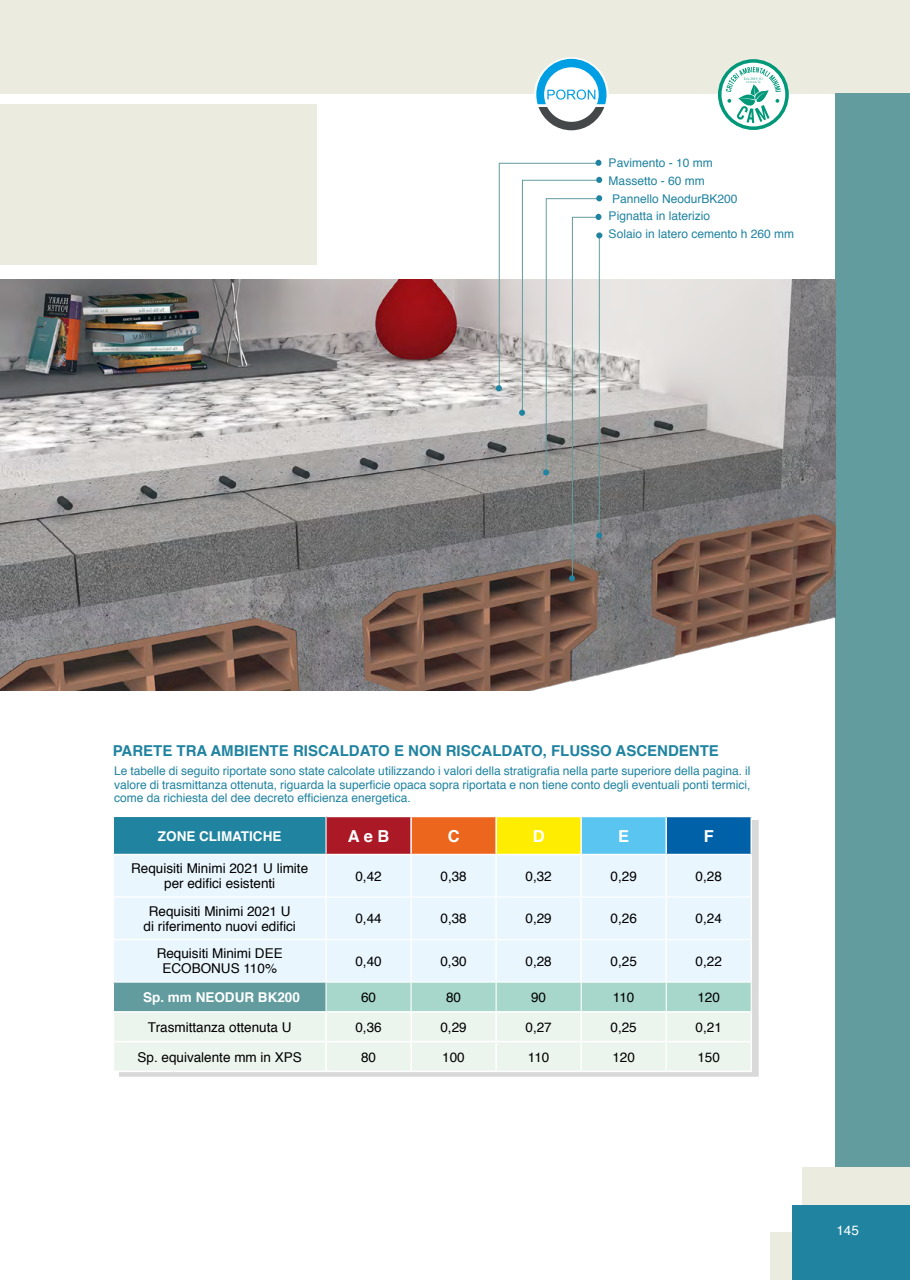
<style>
.page{position:relative;width:910px;height:1280px;background:#fff}
.page>*{position:absolute;margin:0;border:0;box-sizing:border-box;transform-origin:0 0}
.t1{font:700 16.5px "Helvetica";color:#fff}
.t2{font:700 15px "Helvetica";color:#2083a0}
.t3{font:13.5px/15px "Helvetica";color:#000;text-align:center}
.t4{font:700 13.5px "Helvetica";color:#fff}
.t5{font:13.5px "Helvetica";color:#fff}
.t6{font:12px/17.7px "Helvetica";color:#2083a0;text-align:justify}
</style>
<div class="page">
<div style="left:0;top:0;width:910px;height:94px;background:#ecebdf"></div>
<div style="left:835px;top:94px;width:75px;height:1073px;background:#629c9f"></div>
<div style="left:0;top:104px;width:317px;height:161px;background:#ecebdf"></div>
<svg style="left:534px;top:57px;width:75px;height:75px"></svg>
<svg style="left:536px;top:59px;width:70px;height:71px"></svg>
<svg style="left:720px;top:61px;width:67px;height:67px"></svg>
<div style="left:718px;top:59px;width:71px;height:71px;border:3px solid #009879;border-radius:50%"></div>
<svg style="left:726px;top:67px;width:55px;height:56px"></svg>
<div style="left:803px;top:1167px;width:107px;height:113px;background:#ecebdf"></div>
<div style="left:770px;top:1233px;width:138px;height:47px;background:#ecebdf"></div>
<div style="left:792px;top:1205px;width:118px;height:75px;background:#2083a0"></div>
<div style="left:119px;top:820px;width:640px;height:256px;background:#d9d9d9"></div>
<div style="left:113px;top:816px;width:213px;height:38px;background:#2083a0"></div>
<div style="left:326px;top:816px;width:85px;height:38px;background:#aa1925"></div>
<div style="left:411px;top:816px;width:85px;height:38px;background:#ec671d"></div>
<div style="left:496px;top:816px;width:85px;height:38px;background:#ffed00"></div>
<div style="left:581px;top:816px;width:85px;height:38px;background:#5bc5f2"></div>
<div style="left:666px;top:816px;width:85px;height:38px;background:#0061a8"></div>
<div style="left:114px;top:855px;width:636px;height:126px;background:#eaf6fe"></div>
<hr style="left:327px;top:816px;width:84px;height:1px;background:#fff">
<hr style="left:411px;top:816px;width:85px;height:1px;background:#fff">
<hr style="left:496px;top:816px;width:85px;height:1px;background:#fff">
<hr style="left:581px;top:816px;width:85px;height:1px;background:#fff">
<hr style="left:666px;top:816px;width:86px;height:1px;background:#fff">
<hr style="left:750px;top:817px;width:2px;height:37px;background:#fff">
<hr style="left:410px;top:817px;width:2px;height:37px;background:#fff">
<hr style="left:495px;top:817px;width:2px;height:37px;background:#fff">
<hr style="left:580px;top:817px;width:2px;height:37px;background:#fff">
<hr style="left:665px;top:817px;width:2px;height:37px;background:#fff">
<hr style="left:113px;top:1071px;width:213px;height:1px;background:#fff">
<hr style="left:326px;top:1071px;width:85px;height:1px;background:#fff">
<hr style="left:411px;top:1071px;width:85px;height:1px;background:#fff">
<hr style="left:496px;top:1071px;width:85px;height:1px;background:#fff">
<hr style="left:581px;top:1071px;width:85px;height:1px;background:#fff">
<hr style="left:666px;top:1071px;width:86px;height:1px;background:#fff">
<hr style="left:113px;top:816px;width:214px;height:1px;background:#fff">
<hr style="left:113px;top:817px;width:1px;height:37px;background:#fff">
<hr style="left:325px;top:817px;width:2px;height:37px;background:#fff">
<hr style="left:113px;top:854px;width:213px;height:1px;background:#fff">
<hr style="left:114px;top:896px;width:211px;height:2px;background:#fff">
<hr style="left:114px;top:939px;width:211px;height:1px;background:#fff">
<hr style="left:325px;top:855px;width:2px;height:42px;background:#fff">
<hr style="left:325px;top:897px;width:2px;height:42px;background:#fff">
<hr style="left:325px;top:939px;width:2px;height:42px;background:#fff">
<hr style="left:326px;top:854px;width:85px;height:1px;background:#fff">
<hr style="left:411px;top:854px;width:85px;height:1px;background:#fff">
<hr style="left:496px;top:854px;width:85px;height:1px;background:#fff">
<hr style="left:581px;top:854px;width:85px;height:1px;background:#fff">
<hr style="left:666px;top:854px;width:86px;height:1px;background:#fff">
<hr style="left:410px;top:855px;width:2px;height:41px;background:#fff">
<hr style="left:495px;top:855px;width:2px;height:41px;background:#fff">
<hr style="left:580px;top:855px;width:2px;height:41px;background:#fff">
<hr style="left:410px;top:898px;width:2px;height:41px;background:#fff">
<hr style="left:495px;top:898px;width:2px;height:41px;background:#fff">
<hr style="left:580px;top:898px;width:2px;height:41px;background:#fff">
<hr style="left:410px;top:940px;width:2px;height:41px;background:#fff">
<hr style="left:495px;top:940px;width:2px;height:41px;background:#fff">
<hr style="left:580px;top:940px;width:2px;height:41px;background:#fff">
<hr style="left:327px;top:896px;width:84px;height:2px;background:#fff">
<hr style="left:411px;top:896px;width:85px;height:2px;background:#fff">
<hr style="left:496px;top:896px;width:85px;height:2px;background:#fff">
<hr style="left:581px;top:896px;width:85px;height:2px;background:#fff">
<hr style="left:327px;top:939px;width:84px;height:1px;background:#fff">
<hr style="left:411px;top:939px;width:85px;height:1px;background:#fff">
<hr style="left:496px;top:939px;width:85px;height:1px;background:#fff">
<hr style="left:581px;top:939px;width:85px;height:1px;background:#fff">
<hr style="left:326px;top:981px;width:85px;height:2px;background:#fff">
<hr style="left:411px;top:981px;width:85px;height:2px;background:#fff">
<hr style="left:496px;top:981px;width:85px;height:2px;background:#fff">
<hr style="left:581px;top:981px;width:85px;height:2px;background:#fff">
<hr style="left:666px;top:981px;width:86px;height:2px;background:#fff">
<hr style="left:665px;top:855px;width:2px;height:41px;background:#fff">
<hr style="left:665px;top:898px;width:2px;height:41px;background:#fff">
<hr style="left:665px;top:940px;width:2px;height:41px;background:#fff">
<hr style="left:750px;top:855px;width:2px;height:42px;background:#fff">
<hr style="left:750px;top:897px;width:2px;height:42px;background:#fff">
<hr style="left:750px;top:939px;width:2px;height:42px;background:#fff">
<hr style="left:666px;top:896px;width:84px;height:2px;background:#fff">
<hr style="left:666px;top:939px;width:84px;height:1px;background:#fff">
<svg style="left:114px;top:982px;width:638px;height:89px;background:#cfe5de"></svg>
<hr style="left:113px;top:981px;width:213px;height:2px;background:#fff">
<hr style="left:325px;top:983px;width:2px;height:28px;background:#fff">
<hr style="left:113px;top:1011px;width:213px;height:1px;background:#fff">
<img style="left:0;top:280px;width:835px;height:410px">
<svg style="left:496px;top:160px;width:106px;height:421px"></svg>
<p class="t6" style="left:609px;top:154px;width:187px;text-align:left">Pavimento - 10 mm<br>Massetto - 60 mm<br>Pannello NeodurBK200<br>Pignatta in laterizio<br>Solaio in latero cemento h 260 mm</p>
<p class="t2" style="left:113px;top:738px;width:608px">PARETE TRA AMBIENTE RISCALDATO E NON RISCALDATO, FLUSSO ASCENDENTE</p>
<p class="t6" style="left:114px;top:765px;width:638px;line-height:13.5px">Le tabelle di seguito riportate sono state calcolate utilizzando i valori della stratigrafia nella parte superiore della pagina. il valore di trasmittanza ottenuta, riguarda la superficie opaca sopra riportata e non tiene conto degli eventuali ponti termici, come da richiesta del dee decreto efficienza energetica.</p>
<p class="t4" style="left:158px;top:825px;width:125px">ZONE CLIMATICHE</p>
<h1 class="t1" style="left:348px;top:822px;width:43px">A e B</h1>
<h1 class="t1" style="left:448px;top:822px;width:13px">C</h1>
<h1 class="t1" style="left:533px;top:822px;width:13px">D</h1>
<h1 class="t1" style="left:618px;top:822px;width:13px">E</h1>
<h1 class="t1" style="left:704px;top:822px;width:12px">F</h1>
<p class="t3" style="left:131px;top:861px;width:179px">Requisiti Minimi 2021 U limite per edifici esistenti</p>
<p class="t3" style="left:355px;top:869px;width:28px">0,42</p>
<p class="t3" style="left:440px;top:869px;width:28px">0,38</p>
<p class="t3" style="left:525px;top:869px;width:28px">0,32</p>
<p class="t3" style="left:611px;top:869px;width:28px">0,29</p>
<p class="t3" style="left:696px;top:869px;width:28px">0,28</p>
<p class="t3" style="left:144px;top:904px;width:154px">Requisiti Minimi 2021 U di riferimento nuovi edifici</p>
<p class="t3" style="left:355px;top:911px;width:28px">0,44</p>
<p class="t3" style="left:440px;top:911px;width:28px">0,38</p>
<p class="t3" style="left:525px;top:911px;width:28px">0,29</p>
<p class="t3" style="left:611px;top:911px;width:28px">0,26</p>
<p class="t3" style="left:696px;top:911px;width:28px">0,24</p>
<p class="t3" style="left:157px;top:946px;width:128px">Requisiti Minimi DEE<br>ECOBONUS 110%</p>
<p class="t3" style="left:355px;top:954px;width:28px">0,40</p>
<p class="t3" style="left:440px;top:954px;width:28px">0,30</p>
<p class="t3" style="left:525px;top:954px;width:28px">0,28</p>
<p class="t3" style="left:611px;top:954px;width:28px">0,25</p>
<p class="t3" style="left:696px;top:954px;width:28px">0,22</p>
<p class="t4" style="left:143px;top:986px;width:158px">Sp. mm NEODUR BK200</p>
<p class="t3" style="left:361px;top:990px;width:17px">60</p>
<p class="t3" style="left:446px;top:990px;width:17px">80</p>
<p class="t3" style="left:531px;top:990px;width:17px">90</p>
<p class="t3" style="left:613px;top:990px;width:23px">110</p>
<p class="t3" style="left:697px;top:990px;width:24px">120</p>
<p class="t3" style="left:148px;top:1020px;width:145px">Trasmittanza ottenuta U</p>
<p class="t3" style="left:355px;top:1020px;width:28px">0,36</p>
<p class="t3" style="left:440px;top:1020px;width:28px">0,29</p>
<p class="t3" style="left:525px;top:1020px;width:28px">0,27</p>
<p class="t3" style="left:610px;top:1020px;width:28px">0,25</p>
<p class="t3" style="left:696px;top:1020px;width:28px">0,21</p>
<p class="t3" style="left:138px;top:1050px;width:166px">Sp. equivalente mm in XPS</p>
<p class="t3" style="left:361px;top:1050px;width:17px">80</p>
<p class="t3" style="left:442px;top:1050px;width:24px">100</p>
<p class="t3" style="left:528px;top:1050px;width:23px">110</p>
<p class="t3" style="left:612px;top:1050px;width:24px">120</p>
<p class="t3" style="left:697px;top:1050px;width:24px">150</p>
<p class="t5" style="left:836px;top:1220px;width:24px">145</p>
</div>
